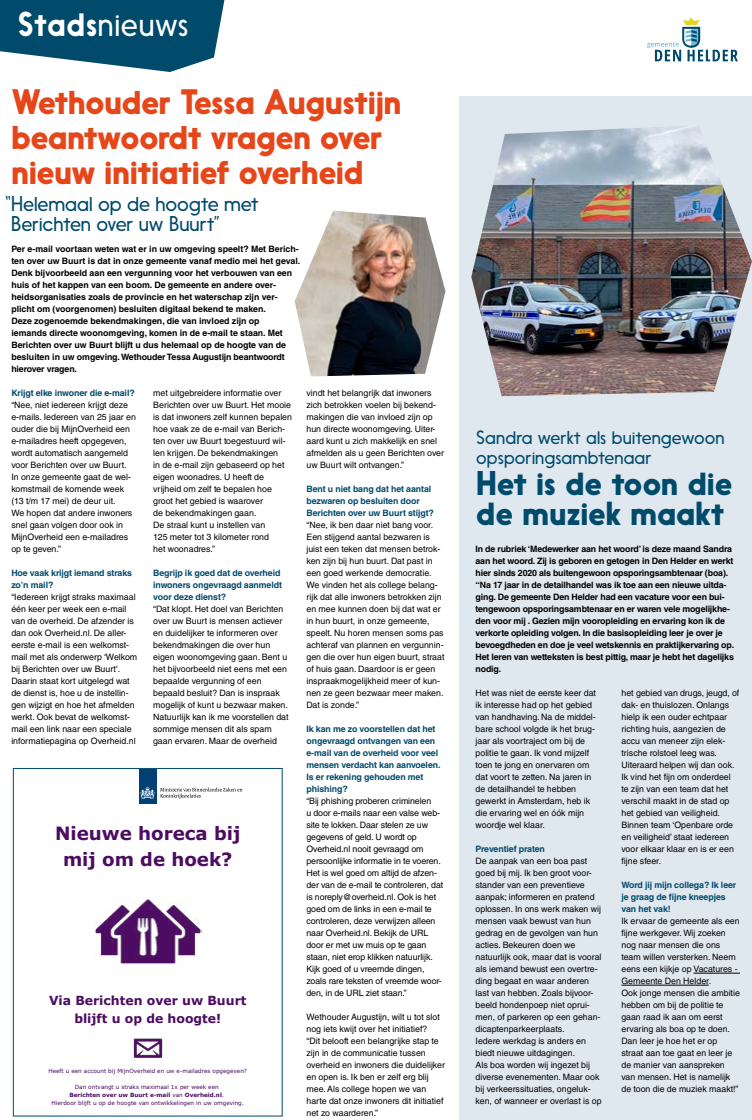
<style>
.page{position:relative;width:752px;height:1120px;background:#fff}
.page>*{position:absolute;margin:0;border:0;box-sizing:border-box;transform-origin:0 0}
.t1{font:700 33px/35px "Nanami Pro";letter-spacing:-.005em;color:#e5471a}
.t2{font:300 32.3px "Nanami Pro";letter-spacing:.025em;color:#fff;scale:.96 1}
.t3{font:700 32px/30px "Nanami Pro";letter-spacing:.01em;color:#004a6c}
.t4{font:300 20px/20px "Nanami Pro";letter-spacing:-.005em;color:#004a6c}
.t5{font:700 18.2px/25.5px "Verdana Pro";color:#4b0c61;text-align:center}
.t6{font:300 18px/20px "Nanami Pro";letter-spacing:.005em;color:#004a6c}
.t7{font:700 12.4px/17.4px "Verdana Pro";color:#4b0c61;text-align:center}
.t8{font:8.8px/12px "Helvetica LT Std";color:#000}
.t9{font:700 8.8px/12px "Helvetica LT Std";letter-spacing:-.015em;color:#000}
.t10{font:700 8.8px/12px "Helvetica LT Std";letter-spacing:-.01em;color:#004a6c}
.t11{font:5.7px/8px "Verdana Pro";color:#4b0c61;text-align:center}
.s1{font-weight:500}
.s2{font-weight:700}
</style>
<div class="page">
<div style="left:459px;top:96px;width:292px;height:1024px;background:#e0e8ef"></div>
<img style="left:471px;top:126px;width:280px;height:270px">
<div style="left:139px;top:769px;width:17px;height:35px;background:#004075"></div>
<svg style="left:140px;top:786px;width:102px;height:13px"></svg>
<img style="left:130px;top:1038px;width:33px;height:23px">
<img style="left:94px;top:899px;width:107px;height:65px">
<div style="left:13px;top:768px;width:269px;height:348px;border:1px solid #004a6c"></div>
<svg style="left:647px;top:17px;width:90px;height:44px"></svg>
<svg style="left:0;top:0;width:224px;height:72px;background:#266582"></svg>
<hr style="left:693px;top:973px;width:46px;height:1px;background:#000">
<hr style="left:621px;top:985px;width:87px;height:1px;background:#000">
<img style="left:294px;top:211px;width:151px;height:165px">
<h2 class="t2" style="left:17px;top:6px;width:180px"><span class="s1">Stads</span>nieuws</h2>
<h1 class="t1" style="left:11px;top:84px;width:391px">Wethouder Tessa Augustijn beantwoordt vragen over nieuw initiatief overheid</h1>
<h3 class="t4" style="left:11px;top:194px;width:249px;text-indent:-6px">“Helemaal op de hoogte met<br>Berichten over uw Buurt”</h3>
<p class="t9" style="left:11px;top:243px;width:290px">Per e-mail voortaan weten wat er in uw omgeving speelt? Met Berich&shy;ten over uw Buurt is dat in onze gemeente vanaf medio mei het geval.<br>Denk bijvoorbeeld aan een vergunning voor het verbouwen van een huis of het kappen van een boom. De gemeente en andere over&shy;heidsorganisaties zoals de provincie en het waterschap zijn ver&shy;plicht om (voorgenomen) besluiten digitaal bekend te maken.<br>Deze zogenoemde bekendmakingen, die van invloed zijn op<br>iemands directe woonomgeving, komen in de e-mail te staan. Met Berichten over uw Buurt blijft u dus helemaal op de hoogte van de besluiten in uw omgeving. Wethouder Tessa Augustijn beantwoordt hierover vragen.</p>
<p class="t10" style="left:11px;top:387px;width:125px">Krijgt elke inwoner die e-mail?</p>
<p class="t8" style="left:11px;top:399px;width:126px">“Nee, niet iedereen krijgt deze e-mails. Iedereen van 25 jaar en ouder die bij MijnOverheid een e-mailadres heeft opgegeven, wordt automatisch aangemeld voor Berichten over uw Buurt.<br>In onze gemeente gaat de wel&shy;komstmail de komende week (13 t/m 17 mei) de deur uit.<br>We hopen dat andere inwoners snel gaan volgen door ook in<br>MijnOverheid een e-mailadres op te geven.”</p>
<p class="t10" style="left:11px;top:567px;width:122px">Hoe vaak krijgt iemand straks zo’n mail?</p>
<p class="t8" style="left:11px;top:591px;width:127px">“Iedereen krijgt straks maximaal één keer per week een e-mail van de overheid. De afzender is dan ook Overheid.nl. De aller&shy;eerste e-mail is een welkomst&shy;mail met als onderwerp ‘Welkom bij Berichten over uw Buurt'.<br>Daarin staat kort uitgelegd wat de dienst is, hoe u de instellin&shy;gen wijzigt en hoe het afmelden werkt. Ook bevat de welkomst&shy;mail een link naar een speciale informatiepagina op Overheid.nl</p>
<p class="t8" style="left:153px;top:387px;width:140px">met uitgebreidere informatie over<br>Berichten over uw Buurt. Het mooie is dat inwoners zelf kunnen bepalen hoe vaak ze de e-mail van Berich&shy;ten over uw Buurt toegestuurd wil&shy;len krijgen. De bekendmakingen<br>in de e-mail zijn gebaseerd op het eigen woonadres. U heeft de vrijheid om zelf te bepalen hoe groot het gebied is waarover<br>de bekendmakingen gaan.<br>De straal kunt u instellen van<br>125 meter tot 3 kilometer rond<br>het woonadres.”</p>
<p class="t10" style="left:153px;top:567px;width:130px">Begrijp ik goed dat de overheid inwoners ongevraagd aanmeldt voor deze dienst?</p>
<p class="t8" style="left:153px;top:603px;width:137px">“Dat klopt. Het doel van Berichten over uw Buurt is mensen actiever en duidelijker te informeren over bekendmakingen die over hun eigen woonomgeving gaan. Bent u het bijvoorbeeld niet eens met een bepaalde vergunning of een bepaald besluit? Dan is inspraak mogelijk of kunt u bezwaar maken.<br>Natuurlijk kan ik me voorstellen dat sommige mensen dit als spam gaan ervaren. Maar de overheid</p>
<h3 class="t5" style="left:55px;top:821px;width:187px">Nieuwe horeca bij mij om de hoek?</h3>
<h3 class="t7" style="left:49px;top:992px;width:199px">Via Berichten over uw Buurt blijft u op de hoogte!</h3>
<p class="t11" style="left:48px;top:1067px;width:200px">Heeft u een account bij MijnOverheid en uw e-mailadres opgegeven?</p>
<p class="t11" style="left:52px;top:1083px;width:194px">Dan ontvangt u straks maximaal 1x per week een<br><span class="s2">Berichten over uw Buurt e-mail</span> van <span class="s2">Overheid.nl</span>.<br>Hierdoor blijft u op de hoogte van ontwikkelingen in uw omgeving.</p>
<p class="t8" style="left:306px;top:387px;width:139px">vindt het belangrijk dat inwoners zich betrokken voelen bij bekend&shy;makingen die van invloed zijn op hun directe woonomgeving. Uiter&shy;aard kunt u zich makkelijk en snel afmelden als u geen Berichten over uw Buurt wilt ontvangen.”</p>
<p class="t10" style="left:306px;top:483px;width:129px">Bent u niet bang dat het aantal bezwaren op besluiten door<br>Berichten over uw Buurt stijgt?</p>
<p class="t8" style="left:306px;top:519px;width:139px">“Nee, ik ben daar niet bang voor.<br>Een stijgend aantal bezwaren is juist een teken dat mensen betrok&shy;ken zijn bij hun buurt. Dat past in een goed werkende democratie.<br>We vinden het als college belang&shy;rijk dat alle inwoners betrokken zijn en mee kunnen doen bij dat wat er in hun buurt, in onze gemeente, speelt. Nu horen mensen soms pas achteraf van plannen en vergunnin&shy;gen die over hun eigen buurt, straat of huis gaan. Daardoor is er geen inspraakmogelijkheid meer of kun&shy;nen ze geen bezwaar meer maken.<br>Dat is zonde.”</p>
<p class="t10" style="left:306px;top:723px;width:135px">Ik kan me zo voorstellen dat het ongevraagd ontvangen van een e-mail van de overheid voor veel mensen verdacht kan aanvoelen.<br>Is er rekening gehouden met phishing?</p>
<p class="t8" style="left:306px;top:795px;width:138px">“Bij phishing proberen criminelen<br>u door e-mails naar een valse web&shy;site te lokken. Daar stelen ze uw gegevens of geld. U wordt op<br>Overheid.nl nooit gevraagd om persoonlijke informatie in te voeren.<br>Het is wel goed om altijd de afzen&shy;der van de e-mail te controleren, dat is noreply@overheid.nl. Ook is het goed om de links in een e-mail te controleren, deze verwijzen alleen naar Overheid.nl. Bekijk de URL door er met uw muis op te gaan staan, niet erop klikken natuurlijk.<br>Kijk goed of u vreemde dingen, zoals rare teksten of vreemde woor&shy;den, in de URL ziet staan.”</p>
<p class="t8" style="left:306px;top:1011px;width:140px">Wethouder Augustijn, wilt u tot slot nog iets kwijt over het initiatief?<br>“Dit belooft een belangrijke stap te zijn in de communicatie tussen overheid en inwoners die duidelijker en open is. Ik ben er zelf erg blij mee. Als college hopen we van harte dat onze inwoners dit initiatief net zo waarderen.”</p>
<h3 class="t6" style="left:476px;top:428px;width:250px">Sandra werkt als buitengewoon opsporingsambtenaar</h3>
<h3 class="t3" style="left:476px;top:467px;width:257px">Het is de toon die de muziek maakt</h3>
<p class="t9" style="left:475px;top:543px;width:260px">In de rubriek ‘Medewerker aan het woord’ is deze maand Sandra aan het woord. Zij is geboren en getogen in Den Helder en werkt hier sinds 2020 als buitengewoon opsporingsambtenaar (boa). “Na 17 jaar in de detailhandel was ik toe aan een nieuwe uitda&shy;ging. De gemeente Den Helder had een vacature voor een bui&shy;tengewoon opsporingsambtenaar en er waren vele mogelijkhe&shy;den voor mij . Gezien mijn vooropleiding en ervaring kon ik de verkorte opleiding volgen. In die basisopleiding leer je over je bevoegdheden en doe je veel wetskennis en praktijkervaring op.<br>Het leren van wetteksten is best pittig, maar je hebt het dagelijks nodig.</p>
<p class="t8" style="left:475px;top:687px;width:122px">Het was niet de eerste keer dat ik interesse had op het gebied van handhaving. Na de middel&shy;bare school volgde ik het brug&shy;jaar als voortraject om bij de politie te gaan. Ik vond mijzelf toen te jong en onervaren om dat voort te zetten. Na jaren in de detailhandel te hebben gewerkt in Amsterdam, heb ik die ervaring wel en óók mijn woordje wel klaar.</p>
<p class="t10" style="left:475px;top:843px;width:71px">Preventief praten</p>
<p class="t8" style="left:475px;top:855px;width:127px">De aanpak van een boa past goed bij mij. Ik ben groot voor&shy;stander van een preventieve aanpak; informeren en pratend oplossen. In ons werk maken wij mensen vaak bewust van hun gedrag en de gevolgen van hun acties. Bekeuren doen we natuurlijk ook, maar dat is vooral als iemand bewust een overtre&shy;ding begaat en waar anderen last van hebben. Zoals bijvoor&shy;beeld hondenpoep niet oprui&shy;men, of parkeren op een gehan&shy;dicaptenparkeerplaats.<br>Iedere werkdag is anders en biedt nieuwe uitdagingen.<br>Als boa worden wij ingezet bij diverse evenementen. Maar ook bij verkeerssituaties, ongeluk&shy;ken, of wanneer er overlast is op</p>
<p class="t8" style="left:621px;top:687px;width:119px">het gebied van drugs, jeugd, of dak- en thuislozen. Onlangs hielp ik een ouder echtpaar richting huis, aangezien de accu van meneer zijn elek&shy;trische rolstoel leeg was.<br>Uiteraard helpen wij dan ook.<br>Ik vind het fijn om onderdeel te zijn van een team dat het verschil maakt in de stad op het gebied van veiligheid.<br>Binnen team ‘Openbare orde en veiligheid’ staat iedereen voor elkaar klaar en is er een fijne sfeer.</p>
<p class="t10" style="left:621px;top:879px;width:116px">Word jij mijn collega? Ik leer je graag de fijne kneepjes van het vak!</p>
<p class="t8" style="left:621px;top:915px;width:120px">Ik ervaar de gemeente als een fijne werkgever. Wij zoeken nog naar mensen die ons team willen versterken. Neem eens een kijkje op Vacatures -<br>Gemeente Den Helder.<br>Ook jonge mensen die ambitie hebben om bij de politie te gaan raad ik aan om eerst ervaring als boa op te doen.<br>Dan leer je hoe het er op straat aan toe gaat en leer je de manier van aanspreken van mensen. Het is namelijk de toon die de muziek maakt!”</p>
</div>
